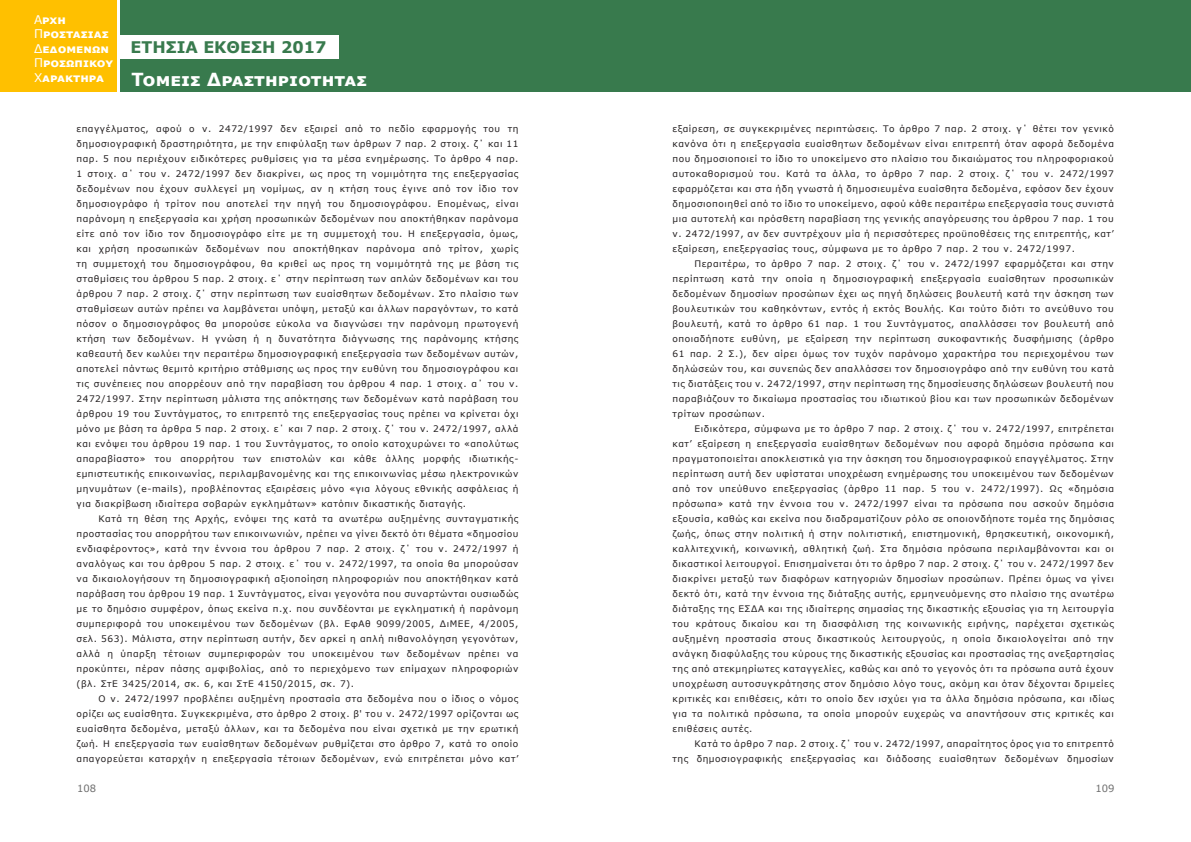
<style>
.page{position:relative;width:1191px;height:842px;background:#fff}
.page>*{position:absolute;margin:0;border:0;box-sizing:border-box;transform-origin:0 0}
.t1{font:700 18px "Verdana";color:#fff}
.t2{font:700 16px "Verdana";color:#387a4d}
.t3{font:700 12px/14.4px "Verdana";color:#fff}
.t4{font:10px "Verdana";color:#6e6e6e}
.Basic_Document{font:9px/15px "Verdana";letter-spacing:.06em;color:#231f20;text-align:justify}
.s1{font-weight:400}
</style>
<div class="page">
<div style="left:586px;top:0;width:605px;height:92px;background:#387a4d"></div>
<div style="left:120px;top:0;width:488px;height:92px;background:#387a4d"></div>
<div style="left:0;top:0;width:117px;height:92px;background:#ffc000"></div>
<div style="left:118px;top:36px;width:221px;height:22px;background:#fff"></div>
<h3 class="t3" style="left:34px;top:12px;width:81px"><span class="s1">Α</span>ρχη<br><span class="s1">Π</span>ροστασιας<br><span class="s1">Δ</span>εδομενων<br><span class="s1">Π</span>ροσωπικου<br><span class="s1">Χ</span>αρακτηρα</h3>
<h2 class="t2" style="left:130px;top:36px;width:197px">ΕΤΗΣΙΑ ΕΚΘΕΣΗ 2017</h2>
<h1 class="t1" style="left:132px;top:67px;width:237px">Τομεισ Δραστηριοτητασ</h1>
<p class="Basic_Document" style="left:76px;top:121px;width:443px">επαγγέλματος, αφού ο ν. 2472/1997 δεν εξαιρεί από το πεδίο εφαρμογής του τη δημοσιογραφική δραστηριότητα, με την επιφύλαξη των άρθρων 7 παρ. 2 στοιχ. ζ΄ και 11 παρ. 5 που περιέχουν ειδικότερες ρυθμίσεις για τα μέσα ενημέρωσης. Το άρθρο 4 παρ.<br>1 στοιχ. α΄ του ν. 2472/1997 δεν διακρίνει, ως προς τη νομιμότητα της επεξεργασίας δεδομένων που έχουν συλλεγεί μη νομίμως, αν η κτήση τους έγινε από τον ίδιο τον δημοσιογράφο ή τρίτον που αποτελεί την πηγή του δημοσιογράφου. Επομένως, είναι παράνομη η επεξεργασία και χρήση προσωπικών δεδομένων που αποκτήθηκαν παράνομα είτε από τον ίδιο τον δημοσιογράφο είτε με τη συμμετοχή του. Η επεξεργασία, όμως, και χρήση προσωπικών δεδομένων που αποκτήθηκαν παράνομα από τρίτον, χωρίς τη συμμετοχή του δημοσιογράφου, θα κριθεί ως προς τη νομιμότητά της με βάση τις σταθμίσεις του άρθρου 5 παρ. 2 στοιχ. ε΄ στην περίπτωση των απλών δεδομένων και του άρθρου 7 παρ. 2 στοιχ. ζ΄ στην περίπτωση των ευαίσθητων δεδομένων. Στο πλαίσιο των σταθμίσεων αυτών πρέπει να λαμβάνεται υπόψη, μεταξύ και άλλων παραγόντων, το κατά πόσον ο δημοσιογράφος θα μπορούσε εύκολα να διαγνώσει την παράνομη πρωτογενή κτήση των δεδομένων. Η γνώση ή η δυνατότητα διάγνωσης της παράνομης κτήσης καθεαυτή δεν κωλύει την περαιτέρω δημοσιογραφική επεξεργασία των δεδομένων αυτών, αποτελεί πάντως θεμιτό κριτήριο στάθμισης ως προς την ευθύνη του δημοσιογράφου και τις συνέπειες που απορρέουν από την παραβίαση του άρθρου 4 παρ. 1 στοιχ. α΄ του ν.<br>2472/1997. Στην περίπτωση μάλιστα της απόκτησης των δεδομένων κατά παράβαση του άρθρου 19 του Συντάγματος, το επιτρεπτό της επεξεργασίας τους πρέπει να κρίνεται όχι μόνο με βάση τα άρθρα 5 παρ. 2 στοιχ. ε΄ και 7 παρ. 2 στοιχ. ζ΄ του ν. 2472/1997, αλλά και ενόψει του άρθρου 19 παρ. 1 του Συντάγματος, το οποίο κατοχυρώνει το «απολύτως απαραβίαστο» του απορρήτου των επιστολών και κάθε άλλης μορφής ιδιωτικής&shy;εμπιστευτικής επικοινωνίας, περιλαμβανομένης και της επικοινωνίας μέσω ηλεκτρονικών μηνυμάτων (e-mails), προβλέποντας εξαιρέσεις μόνο «για λόγους εθνικής ασφάλειας ή για διακρίβωση ιδιαίτερα σοβαρών εγκλημάτων» κατόπιν δικαστικής διαταγής.</p>
<p class="Basic_Document" style="left:76px;top:511px;width:443px;text-indent:22px">Κατά τη θέση της Αρχής, ενόψει της κατά τα ανωτέρω αυξημένης συνταγματικής προστασίας του απορρήτου των επικοινωνιών, πρέπει να γίνει δεκτό ότι θέματα «δημοσίου ενδιαφέροντος», κατά την έννοια του άρθρου 7 παρ. 2 στοιχ. ζ΄ του ν. 2472/1997 ή αναλόγως και του άρθρου 5 παρ. 2 στοιχ. ε΄ του ν. 2472/1997, τα οποία θα μπορούσαν να δικαιολογήσουν τη δημοσιογραφική αξιοποίηση πληροφοριών που αποκτήθηκαν κατά παράβαση του άρθρου 19 παρ. 1 Συντάγματος, είναι γεγονότα που συναρτώνται ουσιωδώς με το δημόσιο συμφέρον, όπως εκείνα π.χ. που συνδέονται με εγκληματική ή παράνομη συμπεριφορά του υποκειμένου των δεδομένων (βλ. ΕφΑθ 9099/2005, ΔιΜΕΕ, 4/2005, σελ. 563). Μάλιστα, στην περίπτωση αυτήν, δεν αρκεί η απλή πιθανολόγηση γεγονότων, αλλά η ύπαρξη τέτοιων συμπεριφορών του υποκειμένου των δεδομένων πρέπει να προκύπτει, πέραν πάσης αμφιβολίας, από το περιεχόμενο των επίμαχων πληροφοριών (βλ. ΣτΕ 3425/2014, σκ. 6, και ΣτΕ 4150/2015, σκ. 7).</p>
<p class="Basic_Document" style="left:76px;top:691px;width:443px;text-indent:22px">Ο ν. 2472/1997 προβλέπει αυξημένη προστασία στα δεδομένα που ο ίδιος ο νόμος ορίζει ως ευαίσθητα. Συγκεκριμένα, στο άρθρο 2 στοιχ. β' του ν. 2472/1997 ορίζονται ως ευαίσθητα δεδομένα, μεταξύ άλλων, και τα δεδομένα που είναι σχετικά με την ερωτική ζωή. Η επεξεργασία των ευαίσθητων δεδομένων ρυθμίζεται στο άρθρο 7, κατά το οποίο απαγορεύεται καταρχήν η επεξεργασία τέτοιων δεδομένων, ενώ επιτρέπεται μόνο κατ’</p>
<p class="Basic_Document" style="left:672px;top:121px;width:443px">εξαίρεση, σε συγκεκριμένες περιπτώσεις. Το άρθρο 7 παρ. 2 στοιχ. γ΄ θέτει τον γενικό κανόνα ότι η επεξεργασία ευαίσθητων δεδομένων είναι επιτρεπτή όταν αφορά δεδομένα που δημοσιοποιεί το ίδιο το υποκείμενο στο πλαίσιο του δικαιώματος του πληροφοριακού αυτοκαθορισμού του. Κατά τα άλλα, το άρθρο 7 παρ. 2 στοιχ. ζ΄ του ν. 2472/1997 εφαρμόζεται και στα ήδη γνωστά ή δημοσιευμένα ευαίσθητα δεδομένα, εφόσον δεν έχουν δημοσιοποιηθεί από το ίδιο το υποκείμενο, αφού κάθε περαιτέρω επεξεργασία τους συνιστά μια αυτοτελή και πρόσθετη παραβίαση της γενικής απαγόρευσης του άρθρου 7 παρ. 1 του ν. 2472/1997, αν δεν συντρέχουν μία ή περισσότερες προϋποθέσεις της επιτρεπτής, κατ’ εξαίρεση, επεξεργασίας τους, σύμφωνα με το άρθρο 7 παρ. 2 του ν. 2472/1997.</p>
<p class="Basic_Document" style="left:672px;top:256px;width:443px;text-indent:22px">Περαιτέρω, το άρθρο 7 παρ. 2 στοιχ. ζ΄ του ν. 2472/1997 εφαρμόζεται και στην περίπτωση κατά την οποία η δημοσιογραφική επεξεργασία ευαίσθητων προσωπικών δεδομένων δημοσίων προσώπων έχει ως πηγή δηλώσεις βουλευτή κατά την άσκηση των βουλευτικών του καθηκόντων, εντός ή εκτός Βουλής. Και τούτο διότι το ανεύθυνο του βουλευτή, κατά το άρθρο 61 παρ. 1 του Συντάγματος, απαλλάσσει τον βουλευτή από οποιαδήποτε ευθύνη, με εξαίρεση την περίπτωση συκοφαντικής δυσφήμισης (άρθρο 61 παρ. 2 Σ.), δεν αίρει όμως τον τυχόν παράνομο χαρακτήρα του περιεχομένου των δηλώσεών του, και συνεπώς δεν απαλλάσσει τον δημοσιογράφο από την ευθύνη του κατά τις διατάξεις του ν. 2472/1997, στην περίπτωση της δημοσίευσης δηλώσεων βουλευτή που παραβιάζουν το δικαίωμα προστασίας του ιδιωτικού βίου και των προσωπικών δεδομένων τρίτων προσώπων.</p>
<p class="Basic_Document" style="left:672px;top:421px;width:443px;text-indent:22px">Ειδικότερα, σύμφωνα με το άρθρο 7 παρ. 2 στοιχ. ζ΄ του ν. 2472/1997, επιτρέπεται κατ’ εξαίρεση η επεξεργασία ευαίσθητων δεδομένων που αφορά δημόσια πρόσωπα και πραγματοποιείται αποκλειστικά για την άσκηση του δημοσιογραφικού επαγγέλματος. Στην περίπτωση αυτή δεν υφίσταται υποχρέωση ενημέρωσης του υποκειμένου των δεδομένων από τον υπεύθυνο επεξεργασίας (άρθρο 11 παρ. 5 του ν. 2472/1997). Ως «δημόσια πρόσωπα» κατά την έννοια του ν. 2472/1997 είναι τα πρόσωπα που ασκούν δημόσια εξουσία, καθώς και εκείνα που διαδραματίζουν ρόλο σε οποιονδήποτε τομέα της δημόσιας ζωής, όπως στην πολιτική ή στην πολιτιστική, επιστημονική, θρησκευτική, οικονομική, καλλιτεχνική, κοινωνική, αθλητική ζωή. Στα δημόσια πρόσωπα περιλαμβάνονται και οι δικαστικοί λειτουργοί. Επισημαίνεται ότι το άρθρο 7 παρ. 2 στοιχ. ζ΄ του ν. 2472/1997 δεν διακρίνει μεταξύ των διαφόρων κατηγοριών δημοσίων προσώπων. Πρέπει όμως να γίνει δεκτό ότι, κατά την έννοια της διάταξης αυτής, ερμηνευόμενης στο πλαίσιο της ανωτέρω διάταξης της ΕΣΔΑ και της ιδιαίτερης σημασίας της δικαστικής εξουσίας για τη λειτουργία του κράτους δικαίου και τη διασφάλιση της κοινωνικής ειρήνης, παρέχεται σχετικώς αυξημένη προστασία στους δικαστικούς λειτουργούς, η οποία δικαιολογείται από την ανάγκη διαφύλαξης του κύρους της δικαστικής εξουσίας και προστασίας της ανεξαρτησίας της από ατεκμηρίωτες καταγγελίες, καθώς και από το γεγονός ότι τα πρόσωπα αυτά έχουν υποχρέωση αυτοσυγκράτησης στον δημόσιο λόγο τους, ακόμη και όταν δέχονται δριμείες κριτικές και επιθέσεις, κάτι το οποίο δεν ισχύει για τα άλλα δημόσια πρόσωπα, και ιδίως για τα πολιτικά πρόσωπα, τα οποία μπορούν ευχερώς να απαντήσουν στις κριτικές και επιθέσεις αυτές.</p>
<p class="Basic_Document" style="left:672px;top:736px;width:443px;text-align:right">Κατά το άρθρο 7 παρ. 2 στοιχ. ζ΄ του ν. 2472/1997, απαραίτητος όρος για το επιτρεπτό<br>της δημοσιογραφικής επεξεργασίας και διάδοσης ευαίσθητων δεδομένων δημοσίων</p>
<p class="t4" style="left:77px;top:781px;width:21px">108</p>
<p class="t4" style="left:1095px;top:781px;width:21px">109</p>
</div>
